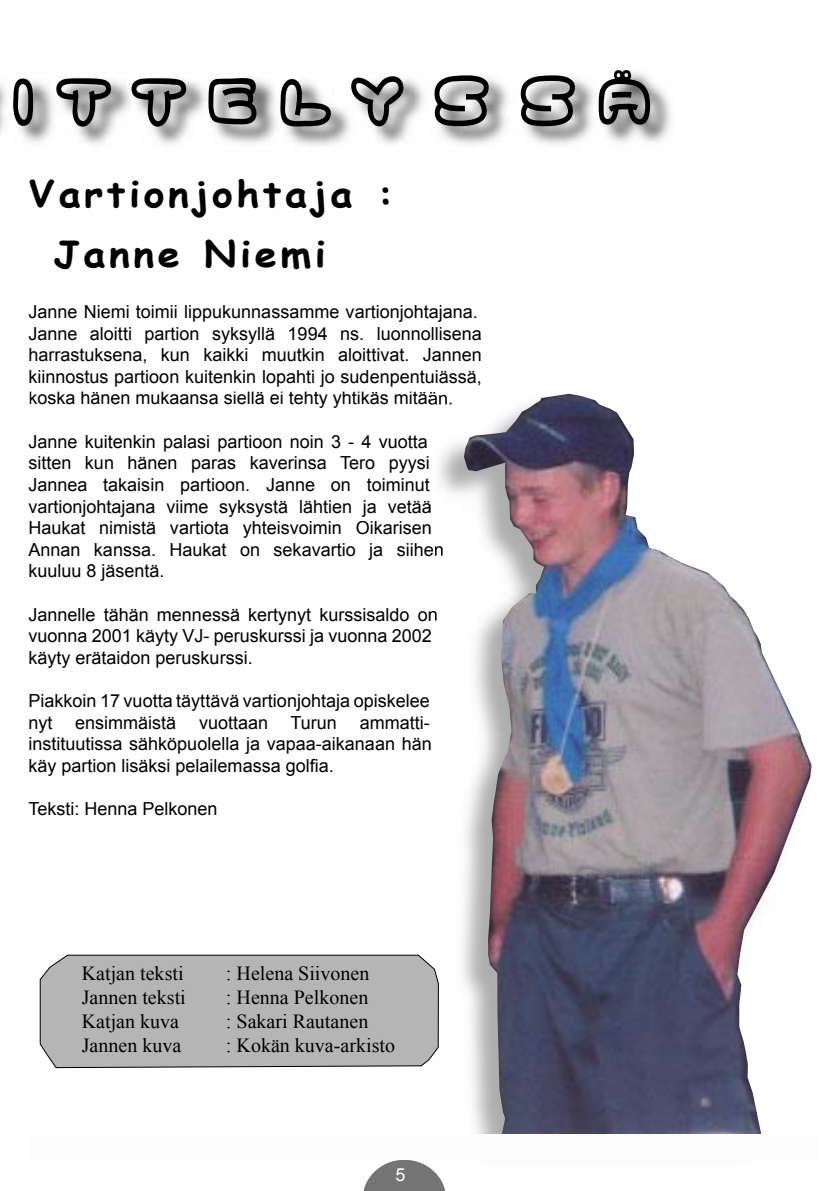
<style>
.page{position:relative;width:840px;height:1191px;background:#fff}
.page>*{position:absolute;margin:0;border:0;box-sizing:border-box;transform-origin:0 0}
.t1{font:81.4px "Ghostmeat";letter-spacing:.28em;color:#000;scale:.88 1}
.t2{font:700 36px/60px "Comic Sans MS";letter-spacing:.09em;color:#000;scale:1.1 1}
.t3{font:20px "Times New Roman";color:#000}
.t4{font:18px/21.6px "Arial";color:#000}
.t5{font:18px "Arial";color:#fff}
</style>
<div class="page">
<svg style="left:363px;top:1160px;width:83px;height:31px"></svg>
<img style="left:0;top:72px;width:671px;height:74px">
<img style="left:430px;top:443px;width:332px;height:723px">
<img style="left:430px;top:394px;width:22px;height:11px">
<svg style="left:430px;top:499px;width:1px;height:39px"></svg>
<img style="left:430px;top:543px;width:13px;height:16px">
<img style="left:430px;top:607px;width:7px;height:17px">
<svg style="left:430px;top:629px;width:1px;height:17px"></svg>
<svg style="left:430px;top:737px;width:1px;height:17px"></svg>
<img style="left:463px;top:394px;width:348px;height:739px">
<div style="left:28px;top:1134px;width:790px;height:25px;background:#fefdfd"></div>
<div style="left:40px;top:954px;width:398px;height:114px;background:#b6b5b5"></div>
<h1 class="t1" style="left:13px;top:59px;width:731px">ITTELYSSÄ</h1>
<h2 class="t2" style="left:54px;top:162px;width:311px;text-indent:-25px">Vartionjohtaja :<br>Janne Niemi</h2>
<p class="t4" style="left:28px;top:301px;width:454px">Janne Niemi toimii lippukunnassamme vartionjohtajana.<br>Janne aloitti partion syksyllä 1994 ns. luonnollisena harrastuksena, kun kaikki muutkin aloittivat. Jannen kiinnostus partioon kuitenkin lopahti jo sudenpentuiässä, koska hänen mukaansa siellä ei tehty yhtikäs mitään.</p>
<p class="t4" style="left:28px;top:431px;width:416px">Janne kuitenkin palasi partioon noin 3 - 4 vuotta sitten kun hänen paras kaverinsa Tero pyysi Jannea takaisin partioon. Janne on toiminut vartionjohtajana viime syksystä lähtien ja vetää Haukat nimistä vartiota yhteisvoimin Oikarisen Annan kanssa. Haukat on sekavartio ja siihen kuuluu 8 jäsentä.</p>
<p class="t4" style="left:28px;top:603px;width:410px">Jannelle tähän mennessä kertynyt kurssisaldo on vuonna 2001 käyty VJ- peruskurssi ja vuonna 2002 käyty erätaidon peruskurssi.</p>
<p class="t4" style="left:28px;top:690px;width:402px">Piakkoin 17 vuotta täyttävä vartionjohtaja opiskelee nyt</p>
<p class="t4" style="left:75px;top:711px;width:103px">ensimmäistä</p>
<p class="t4" style="left:199px;top:711px;width:139px">vuottaan Turun</p>
<p class="t4" style="left:28px;top:711px;width:405px;text-align:justify;text-indent:331px">ammatti&shy;instituutissa sähköpuolella ja vapaa-aikanaan hän käy partion lisäksi pelailemassa golfia.</p>
<p class="t4" style="left:28px;top:798px;width:191px">Teksti: Henna Pelkonen</p>
<p class="t3" style="left:82px;top:959px;width:103px">Katjan teksti</p>
<p class="t3" style="left:226px;top:959px;width:145px">: Helena Siivonen</p>
<p class="t3" style="left:82px;top:983px;width:105px">Jannen teksti</p>
<p class="t3" style="left:226px;top:983px;width:144px">: Henna Pelkonen</p>
<p class="t3" style="left:82px;top:1007px;width:99px">Katjan kuva</p>
<p class="t3" style="left:226px;top:1007px;width:144px">: Sakari Rautanen</p>
<p class="t3" style="left:82px;top:1031px;width:101px">Jannen kuva</p>
<p class="t3" style="left:226px;top:1031px;width:170px">: Kokän kuva-arkisto</p>
<p class="t5" style="left:395px;top:1163px;width:12px">5</p>
</div>
